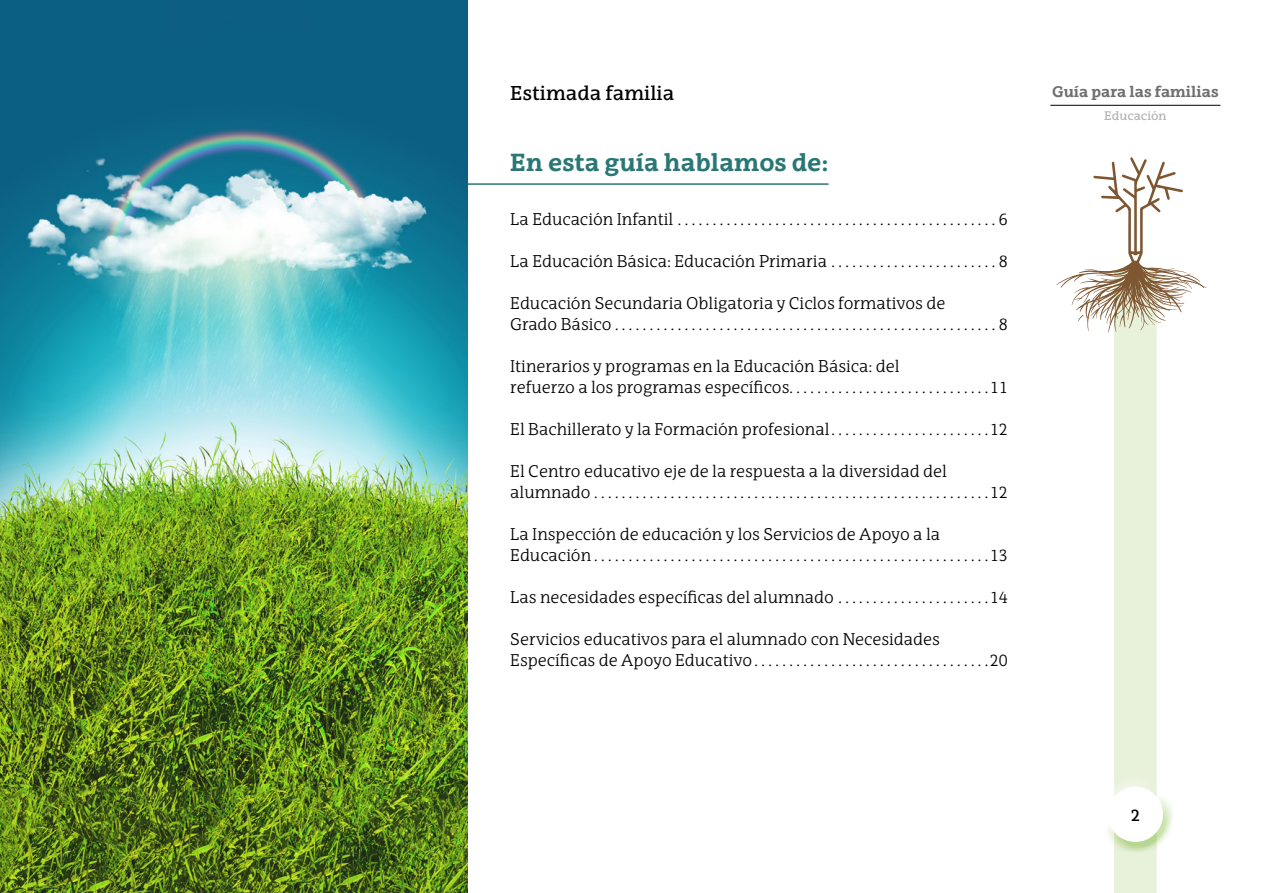
<style>
.page{position:relative;width:1263px;height:893px;background:#fff}
.page>*{position:absolute;margin:0;border:0;box-sizing:border-box;transform-origin:0 0}
.Titulo_1_No_TOC{font:700 24px "EHU Serif";color:#297774}
.t1{font:19.5px "EHU Serif";color:#000}
.t2{font:300 16.5px/21px "EHU Serif";color:#000}
.t3{font:16.5px "EHU Serif";color:#000}
.t4{font:700 15px "EHU Serif";color:#706f6f}
.t5{font:12px "EHU Serif";color:#b3b2b2}
</style>
<div class="page">
<hr style="left:1050px;top:105px;width:170px;height:1px;background:#000">
<svg style="left:1056px;top:157px;width:151px;height:736px"></svg>
<div style="left:1097px;top:776px;width:70px;height:58px;background:#fff;opacity:.4"></div>
<div style="left:1103px;top:794px;width:71px;height:59px;background:#76b82a;opacity:.4"></div>
<div style="left:1108px;top:787px;width:55px;height:55px;background:#fff;border-radius:50%"></div>
<img style="left:0;top:0;width:468px;height:893px">
<hr style="left:468px;top:183px;width:360px;height:2px;background:#297774">
<p class="t1" style="left:510px;top:81px;width:166px">Estimada familia</p>
<p class="Titulo_1_No_TOC" style="left:510px;top:147px;width:320px">En esta guía hablamos de:</p>
<p class="t2" style="left:510px;top:209px;width:499px">La Educación Infantil . . . . . . . . . . . . . . . . . . . . . . . . . . . . . . . . . . . . . . . . . . . . . . 6</p>
<p class="t2" style="left:510px;top:251px;width:499px">La Educación Básica: Educación Primaria . . . . . . . . . . . . . . . . . . . . . . . . 8</p>
<p class="t2" style="left:510px;top:293px;width:499px">Educación Secundaria Obligatoria y Ciclos formativos de<br>Grado Básico . . . . . . . . . . . . . . . . . . . . . . . . . . . . . . . . . . . . . . . . . . . . . . . . . . . . . . . 8</p>
<p class="t2" style="left:510px;top:356px;width:499px">Itinerarios y programas en la Educación Básica: del<br>refuerzo a los programas específicos . . . . . . . . . . . . . . . . . . . . . . . . . . . . 11</p>
<p class="t2" style="left:510px;top:419px;width:499px">El Bachillerato y la Formación profesional . . . . . . . . . . . . . . . . . . . . . . 12</p>
<p class="t2" style="left:510px;top:461px;width:499px">El Centro educativo eje de la respuesta a la diversidad del alumnado . . . . . . . . . . . . . . . . . . . . . . . . . . . . . . . . . . . . . . . . . . . . . . . . . . . . . . . . 12</p>
<p class="t2" style="left:510px;top:524px;width:499px">La Inspección de educación y los Servicios de Apoyo a la<br>Educación . . . . . . . . . . . . . . . . . . . . . . . . . . . . . . . . . . . . . . . . . . . . . . . . . . . . . . . . 13</p>
<p class="t2" style="left:510px;top:587px;width:499px">Las necesidades específicas del alumnado . . . . . . . . . . . . . . . . . . . . . 14</p>
<p class="t2" style="left:510px;top:629px;width:499px">Servicios educativos para el alumnado con Necesidades<br>Específicas de Apoyo Educativo . . . . . . . . . . . . . . . . . . . . . . . . . . . . . . . . . 20</p>
<p class="t4" style="left:1052px;top:82px;width:168px">Guía para las familias</p>
<p class="t5" style="left:1104px;top:108px;width:64px">Educación</p>
<p class="t3" style="left:1131px;top:805px;width:11px">2</p>
</div>
